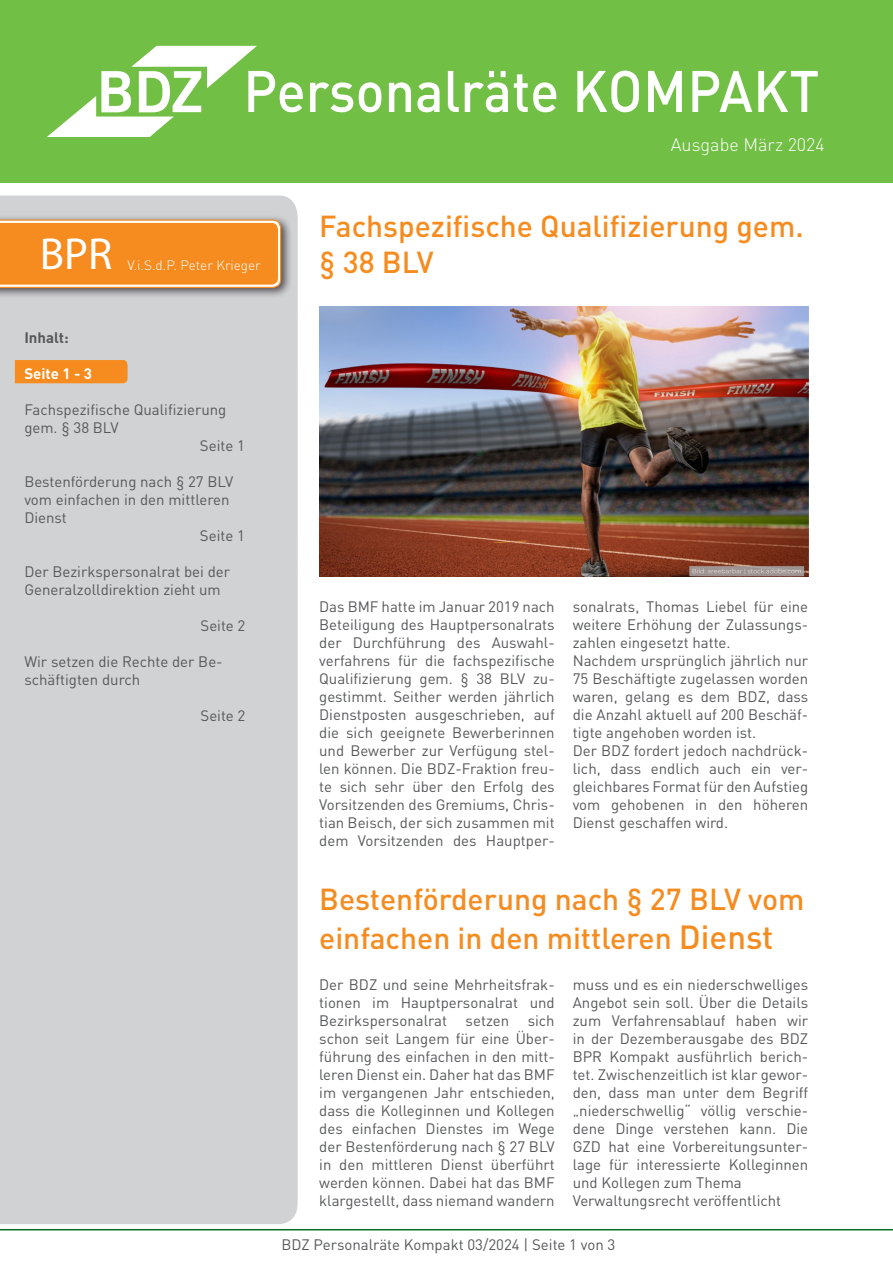
<style>
.page{position:relative;width:893px;height:1263px;background:#fff}
.page>*{position:absolute;margin:0;border:0;box-sizing:border-box;transform-origin:0 0}
.t1{font:45px "Myriad Pro";color:#fff}
.t2{font:500 30px/36px "DIN Pro";color:#f68c1f}
.t3{font:300 18px "DIN Pro";color:#fff}
.t4{font:15px/18px "DIN Pro";color:#57585a;text-align:justify}
.t5{font:700 15px "DIN Pro";color:#fff}
.t6{font:700 15px "DIN Pro";color:#57585a}
.t7{font:300 13.5px "DIN Pro";color:#fff}
.s1{font-size:33px}
</style>
<div class="page">
<hr style="left:0;top:1229px;width:893px;height:1px;background:#086c28">
<div style="left:0;top:0;width:893px;height:183px;background:#71bf44"></div>
<div style="left:0;top:196px;width:298px;height:1028px;background:#d1d2d4"></div>
<svg style="left:47px;top:46px;width:771px;height:91px"></svg>
<div style="left:0;top:214px;width:292px;height:85px;background:#231f20;opacity:.75"></div>
<svg style="left:0;top:219px;width:282px;height:70px;background:#f39330"></svg>
<div style="left:15px;top:360px;width:113px;height:23px;background:#f68c1f"></div>
<img style="left:319px;top:306px;width:489px;height:270px">
<p class="t3" style="left:671px;top:132px;width:155px">Ausgabe März 2024</p>
<p class="t1" style="left:40px;top:226px;width:74px">BPR</p>
<p class="t7" style="left:128px;top:256px;width:135px">V.i.S.d.P. Peter Krieger</p>
<p class="t6" style="left:24px;top:327px;width:46px">Inhalt:</p>
<p class="t5" style="left:24px;top:363px;width:69px">Seite 1 - 3</p>
<p class="t4" style="left:24px;top:400px;width:204px">Fachspezifische Qualifizierung gem. § 38 BLV</p>
<p class="t4" style="left:200px;top:436px;width:46px">Seite 1</p>
<p class="t4" style="left:24px;top:472px;width:210px;text-align:left">Bestenförderung nach § 27 BLV vom einfachen in den mittleren<br>Dienst</p>
<p class="t4" style="left:200px;top:526px;width:46px">Seite 1</p>
<p class="t4" style="left:24px;top:562px;width:207px">Der Bezirkspersonalrat bei der<br>Generalzolldirektion zieht um</p>
<p class="t4" style="left:201px;top:616px;width:46px">Seite 2</p>
<p class="t4" style="left:24px;top:652px;width:200px">Wir setzen die Rechte der Be&shy;schäftigten durch</p>
<p class="t4" style="left:201px;top:706px;width:46px">Seite 2</p>
<p class="t2" style="left:319px;top:206px;width:486px">Fachspezifische Qualifizierung gem. § 38 BLV</p>
<p class="t4" style="left:319px;top:597px;width:237px">Das BMF hatte im Januar 2019 nach Beteiligung des Hauptpersonalrats der Durchführung des Auswahl&shy;verfahrens für die fachspezifische Qualifizierung gem. § 38 BLV zu&shy;gestimmt. Seither werden jährlich Dienstposten ausgeschrieben, auf die sich geeignete Bewerberinnen und Bewerber zur Verfügung stel&shy;len können. Die BDZ-Fraktion freu&shy;te sich sehr über den Erfolg des Vorsitzenden des Gremiums, Chris&shy;tian Beisch, der sich zusammen mit dem Vorsitzenden des Hauptper-</p>
<p class="t4" style="left:573px;top:597px;width:237px">sonalrats, Thomas Liebel für eine weitere Erhöhung der Zulassungs&shy;zahlen eingesetzt hatte.</p>
<p class="t4" style="left:573px;top:651px;width:237px">Nachdem ursprünglich jährlich nur 75 Beschäftigte zugelassen worden waren, gelang es dem BDZ, dass die Anzahl aktuell auf 200 Beschäf&shy;tigte angehoben worden ist.</p>
<p class="t4" style="left:573px;top:741px;width:237px">Der BDZ fordert jedoch nachdrück&shy;lich, dass endlich auch ein ver&shy;gleichbares Format für den Aufstieg vom gehobenen in den höheren Dienst geschaffen wird.</p>
<p class="t2" style="left:319px;top:878px;width:487px;line-height:39.6px">Bestenförderung nach § 27 BLV vom einfachen in den mittleren <span class="s1">Dienst</span></p>
<p class="t4" style="left:319px;top:975px;width:237px">Der BDZ und seine Mehrheitsfrak&shy;tionen im Hauptpersonalrat und Bezirkspersonalrat setzen sich schon seit Langem für eine Über&shy;führung des einfachen in den mitt&shy;leren Dienst ein. Daher hat das BMF im vergangenen Jahr entschieden, dass die Kolleginnen und Kollegen des einfachen Dienstes im Wege der Bestenförderung nach § 27 BLV in den mittleren Dienst überführt werden können. Dabei hat das BMF klargestellt, dass niemand wandern</p>
<p class="t4" style="left:573px;top:975px;width:237px">muss und es ein niederschwelliges Angebot sein soll. Über die Details zum Verfahrensablauf haben wir in der Dezemberausgabe des BDZ BPR Kompakt ausführlich berich&shy;tet. Zwischenzeitlich ist klar gewor&shy;den, dass man unter dem Begriff „niederschwellig“ völlig verschie&shy;dene Dinge verstehen kann. Die GZD hat eine Vorbereitungsunter&shy;lage für interessierte Kolleginnen und Kollegen zum Thema</p>
<p class="t4" style="left:573px;top:1191px;width:210px">Verwaltungsrecht veröffentlicht</p>
<p class="t4" style="left:281px;top:1235px;width:335px">BDZ Personalräte Kompakt 03/2024 | Seite 1 von 3</p>
</div>
